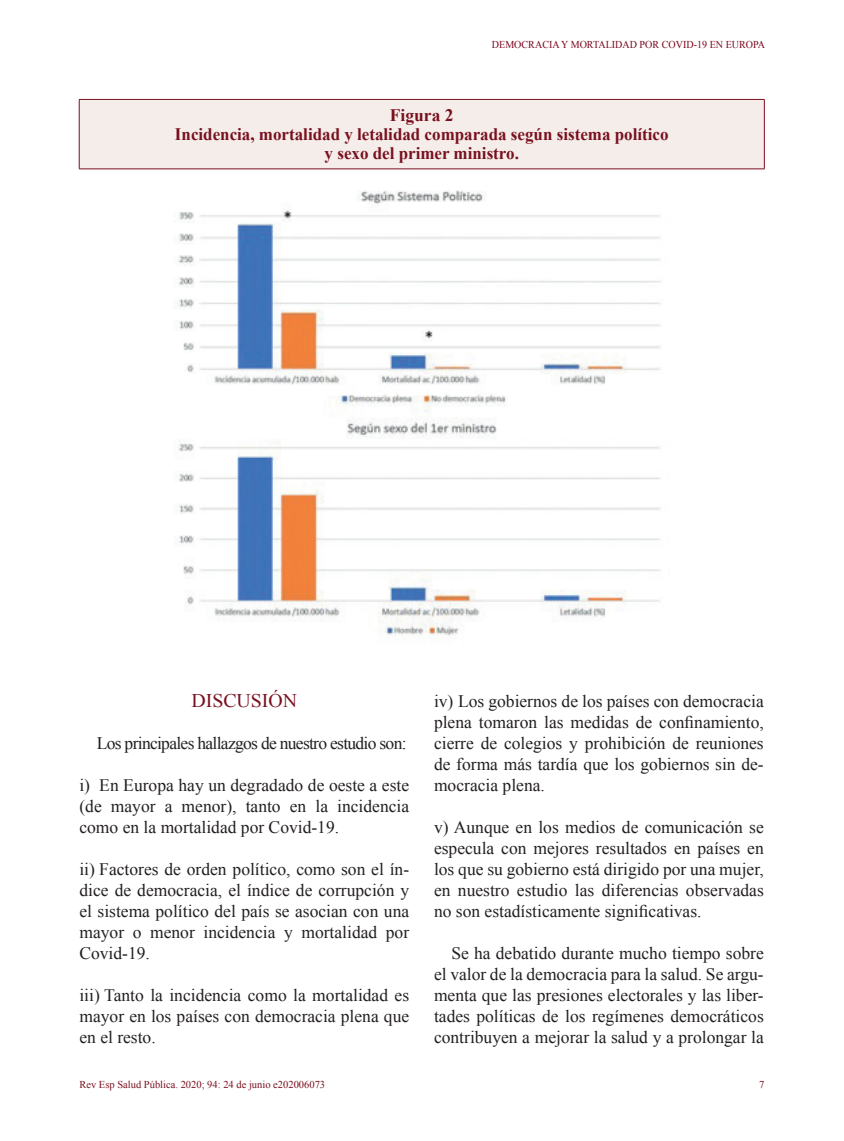
<style>
.page{position:relative;width:844px;height:1141px;background:#fff}
.page>*{position:absolute;margin:0;border:0;box-sizing:border-box;transform-origin:0 0}
.t1{font:19.25px "Times New Roman";color:#79101e}
.t2{font:17.5px/21px "Times New Roman";color:#231f20;text-align:justify}
.t3{font:700 17.5px/19.2px "Times New Roman";color:#79101e;text-align:center}
.t4{font:17.5px "Times New Roman";letter-spacing:-.04em;color:#231f20}
.t5{font:10.5px "Times New Roman";color:#79101e}
.t6{font:10.5px "Times New Roman";color:#7a071e;scale:.96 1}
</style>
<div class="page">
<div style="left:79px;top:99px;width:685px;height:70px;background:#f4edea"></div>
<hr style="left:79px;top:100px;width:1px;height:69px;background:#79101e">
<hr style="left:763px;top:100px;width:1px;height:69px;background:#79101e">
<hr style="left:79px;top:99px;width:685px;height:1px;background:#79101e">
<hr style="left:79px;top:169px;width:685px;height:1px;background:#79101e">
<img style="left:176px;top:190px;width:485px;height:446px">
<p class="t6" style="left:491px;top:38px;width:286px">DEMOCRACIA Y MORTALIDAD POR COVID-19 EN EUROPA</p>
<p class="t3" style="left:175px;top:105px;width:495px">Figura 2<br>Incidencia, mortalidad y letalidad comparada según sistema político y sexo del primer ministro.</p>
<p class="t1" style="left:191px;top:688px;width:107px">DISCUSIÓN</p>
<p class="t4" style="left:97px;top:732px;width:311px">Los principales hallazgos de nuestro estudio son:</p>
<p class="t2" style="left:79px;top:775px;width:331px">i) En Europa hay un degradado de oeste a este (de mayor a menor), tanto en la incidencia como en la mortalidad por Covid-19.</p>
<p class="t2" style="left:79px;top:859px;width:331px">ii) Factores de orden político, como son el ín&shy;dice de democracia, el índice de corrupción y el sistema político del país se asocian con una mayor o menor incidencia y mortalidad por Covid-19.</p>
<p class="t2" style="left:79px;top:985px;width:331px">iii) Tanto la incidencia como la mortalidad es mayor en los países con democracia plena que en el resto.</p>
<p class="t2" style="left:434px;top:691px;width:331px">iv) Los gobiernos de los países con democracia plena tomaron las medidas de confinamiento, cierre de colegios y prohibición de reuniones de forma más tardía que los gobiernos sin de&shy;mocracia plena.</p>
<p class="t2" style="left:434px;top:817px;width:331px">v) Aunque en los medios de comunicación se especula con mejores resultados en países en los que su gobierno está dirigido por una mujer, en nuestro estudio las diferencias observadas no son estadísticamente significativas.</p>
<p class="t2" style="left:434px;top:943px;width:331px;text-indent:17px">Se ha debatido durante mucho tiempo sobre el valor de la democracia para la salud. Se argu&shy;menta que las presiones electorales y las liber&shy;tades políticas de los regímenes democráticos contribuyen a mejorar la salud y a prolongar la</p>
<p class="t5" style="left:79px;top:1077px;width:247px">Rev Esp Salud Pública. 2020; 94: 24 de junio e202006073</p>
<p class="t5" style="left:759px;top:1077px;width:7px">7</p>
</div>
